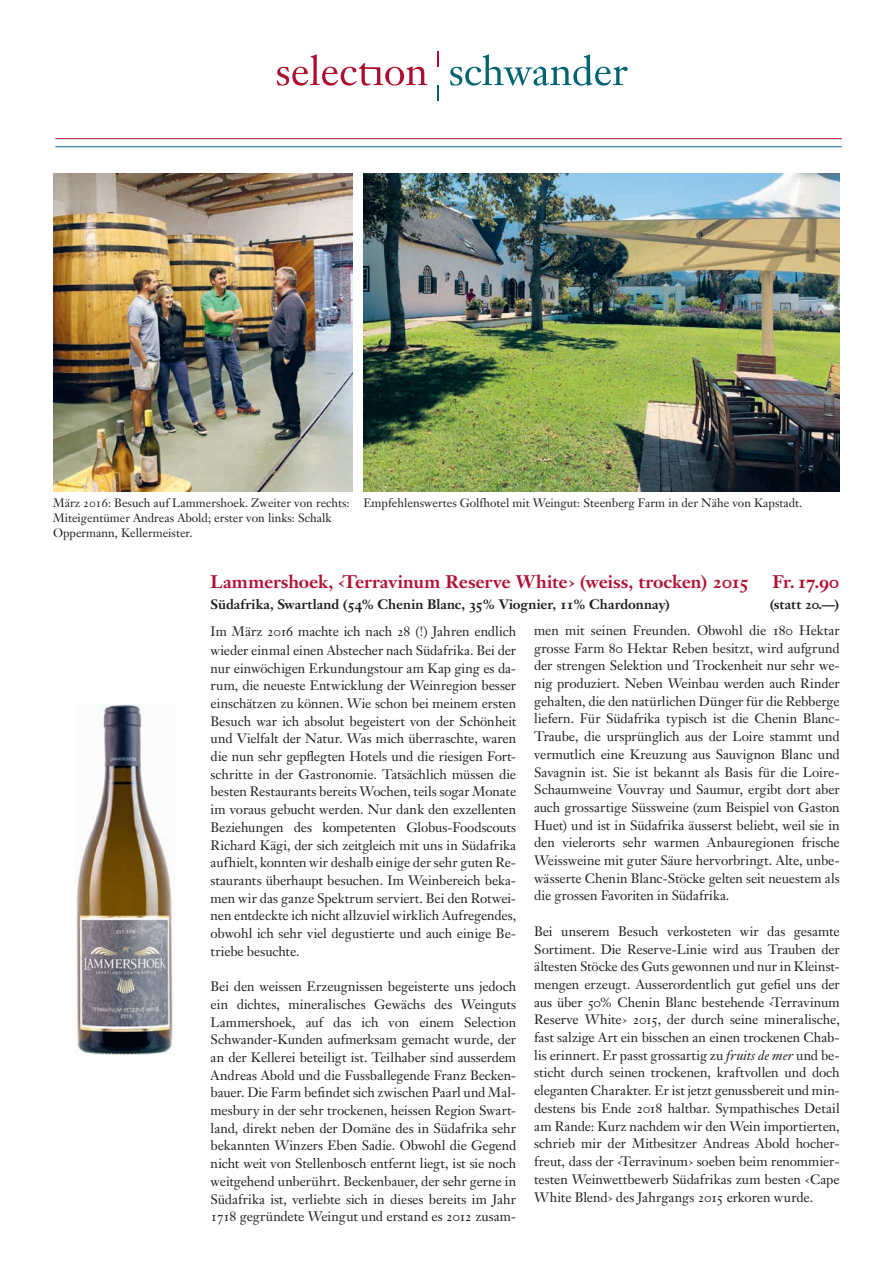
<style>
.page{position:relative;width:893px;height:1263px;background:#fff}
.page>*{position:absolute;margin:0;border:0;box-sizing:border-box;transform-origin:0 0}
.t1{font:700 18px "Janson Text LT Pro";letter-spacing:-.01em;color:#b01235}
.t2{font:13.5px/17.7px "Janson Text LT Pro";letter-spacing:-.005em;color:#231f20;text-align:justify}
.t3{font:700 13.5px "Janson Text LT Pro";color:#231f20}
.t4{font:12px/15px "Janson Text LT Pro";color:#231f20}
.s1{font-style:italic}
</style>
<div class="page">
<hr style="left:55px;top:138px;width:787px;height:1px;background:#b01235">
<hr style="left:55px;top:146px;width:787px;height:1px;background:#006877">
<svg style="left:277px;top:54px;width:150px;height:32px"></svg>
<svg style="left:437px;top:51px;width:2px;height:16px"></svg>
<svg style="left:450px;top:54px;width:178px;height:32px"></svg>
<svg style="left:437px;top:85px;width:2px;height:16px"></svg>
<img style="left:53px;top:173px;width:300px;height:318px">
<img style="left:75px;top:704px;width:99px;height:350px">
<img style="left:363px;top:173px;width:477px;height:318px">
<p class="t4" style="left:53px;top:495px;width:298px">März 2016: Besuch auf Lammershoek. Zweiter von rechts:<br>Miteigentümer Andreas Abold; erster von links: Schalk<br>Oppermann, Kellermeister.</p>
<h1 class="t1" style="left:211px;top:570px;width:540px">Lammershoek, ‹Terravinum Reserve White› (weiss, trocken) 2015</h1>
<h1 class="t1" style="left:773px;top:570px;width:68px">Fr. 17.90</h1>
<p class="t3" style="left:211px;top:595px;width:461px">Südafrika, Swartland (54% Chenin Blanc, 35% Viognier, 11% Chardonnay)</p>
<p class="t3" style="left:770px;top:595px;width:71px">(statt 20.––)</p>
<p class="t2" style="left:211px;top:622px;width:307px">Im März 2016 machte ich nach 28 (!) Jahren endlich wieder einmal einen Abstecher nach Südafrika. Bei der nur einwöchigen Erkundungstour am Kap ging es da&shy;rum, die neueste Entwicklung der Weinregion besser einschätzen zu können. Wie schon bei meinem ersten Besuch war ich absolut begeistert von der Schönheit und Vielfalt der Natur. Was mich überraschte, waren die nun sehr gepflegten Hotels und die riesigen Fort&shy;schritte in der Gastronomie. Tatsächlich müssen die besten Restaurants bereits Wochen, teils sogar Monate im voraus gebucht werden. Nur dank den exzellenten Beziehungen des kompetenten Globus-Foodscouts Richard Kägi, der sich zeitgleich mit uns in Südafrika aufhielt, konnten wir deshalb einige der sehr guten Re&shy;staurants überhaupt besuchen. Im Weinbereich beka&shy;men wir das ganze Spektrum serviert. Bei den Rotwei&shy;nen entdeckte ich nicht allzuviel wirklich Aufregendes, obwohl ich sehr viel degustierte und auch einige Be&shy;triebe besuchte.</p>
<p class="t2" style="left:211px;top:978px;width:307px">Bei den weissen Erzeugnissen begeisterte uns jedoch ein dichtes, mineralisches Gewächs des Weinguts Lammershoek, auf das ich von einem Selection Schwander-Kunden aufmerksam gemacht wurde, der an der Kellerei beteiligt ist. Teilhaber sind ausserdem Andreas Abold und die Fussballegende Franz Becken&shy;bauer. Die Farm befindet sich zwischen Paarl und Mal&shy;mesbury in der sehr trockenen, heissen Region Swart&shy;land, direkt neben der Domäne des in Südafrika sehr bekannten Winzers Eben Sadie. Obwohl die Gegend nicht weit von Stellenbosch entfernt liegt, ist sie noch weitgehend unberührt. Beckenbauer, der sehr gerne in Südafrika ist, verliebte sich in dieses bereits im Jahr 1718 gegründete Weingut und erstand es 2012 zusam-</p>
<p class="t4" style="left:363px;top:495px;width:440px">Empfehlenswertes Golfhotel mit Weingut: Steenberg Farm in der Nähe von Kapstadt.</p>
<p class="t2" style="left:534px;top:621px;width:307px">men mit seinen Freunden. Obwohl die 180 Hektar grosse Farm 80 Hektar Reben besitzt, wird aufgrund der strengen Selektion und Trockenheit nur sehr we&shy;nig produziert. Neben Weinbau werden auch Rinder gehalten, die den natürlichen Dünger für die Rebberge liefern. Für Südafrika typisch ist die Chenin Blanc-Traube, die ursprünglich aus der Loire stammt und vermutlich eine Kreuzung aus Sauvignon Blanc und Savagnin ist. Sie ist bekannt als Basis für die Loire-Schaumweine Vouvray und Saumur, ergibt dort aber auch grossartige Süssweine (zum Beispiel von Gaston Huet) und ist in Südafrika äusserst beliebt, weil sie in den vielerorts sehr warmen Anbauregionen frische Weissweine mit guter Säure hervorbringt. Alte, unbe&shy;wässerte Chenin Blanc-Stöcke gelten seit neuestem als die grossen Favoriten in Südafrika.</p>
<p class="t2" style="left:534px;top:922px;width:307px">Bei unserem Besuch verkosteten wir das gesamte Sortiment. Die Reserve-Linie wird aus Trauben der ältesten Stöcke des Guts gewonnen und nur in Kleinst&shy;mengen erzeugt. Ausserordentlich gut gefiel uns der aus über 50% Chenin Blanc bestehende ‹Terravinum Reserve White› 2015, der durch seine mineralische, fast salzige Art ein bisschen an einen trockenen Chab&shy;lis erinnert. Er passt grossartig zu <span class="s1">fruits de mer</span> und be&shy;sticht durch seinen trockenen, kraftvollen und doch eleganten Charakter. Er ist jetzt genussbereit und min&shy;destens bis Ende 2018 haltbar. Sympathisches Detail am Rande: Kurz nachdem wir den Wein importierten, schrieb mir der Mitbesitzer Andreas Abold hocher&shy;freut, dass der ‹Terravinum› soeben beim renommier&shy;testen Weinwettbewerb Südafrikas zum besten ‹Cape White Blend› des Jahrgangs 2015 erkoren wurde.</p>
</div>
